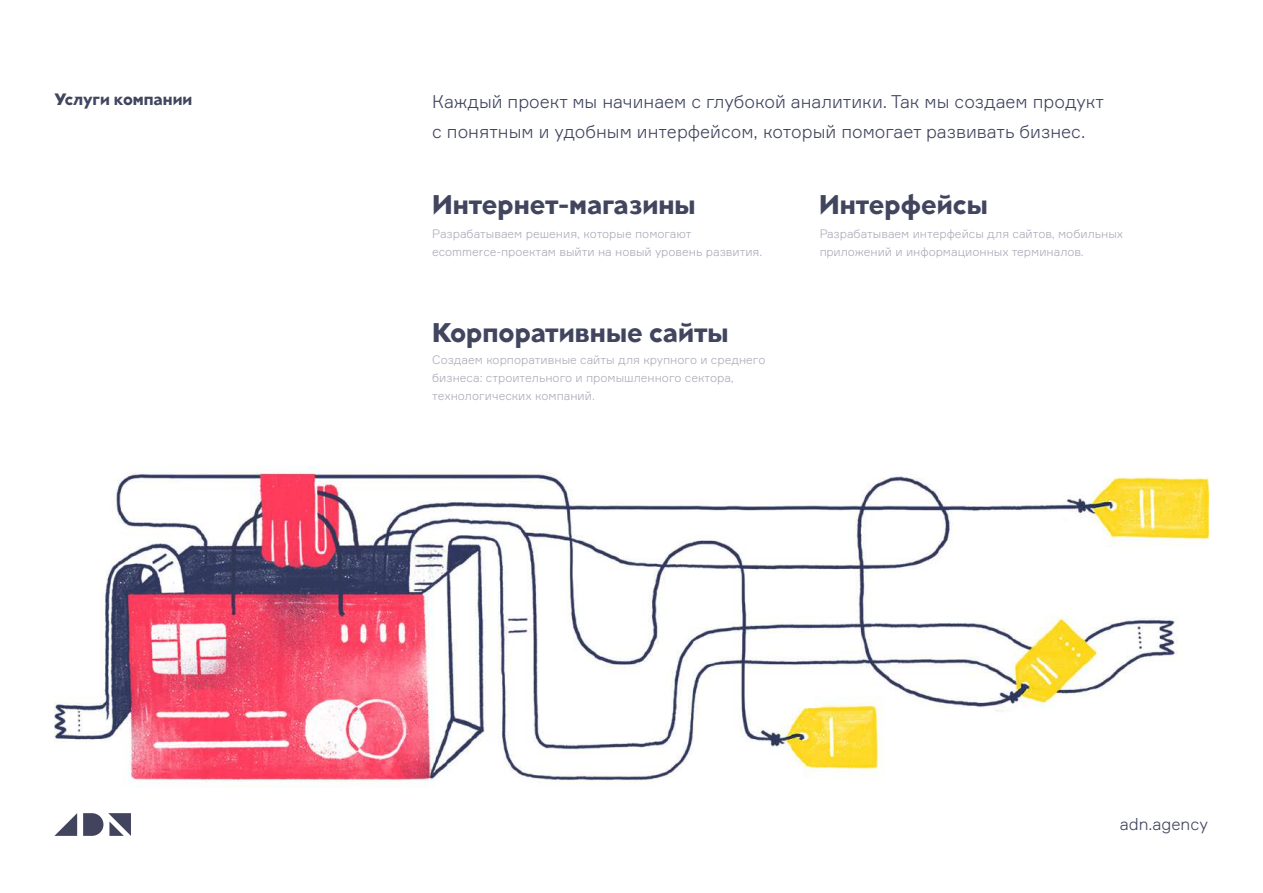
<style>
.page{position:relative;width:1263px;height:893px;background:#fff}
.page>*{position:absolute;margin:0;border:0;box-sizing:border-box;transform-origin:0 0}
.t1{font:700 27px "Atomic Alice";color:#41455e}
.t2{font:300 18px/30px "Formular";color:#41455e}
.t3{font:700 16.5px "Atomic Alice";color:#41455e}
.t4{font:300 16.5px "Formular";color:#41455e}
.t5{font:300 12px/18px "Formular";color:#71748a}
</style>
<div class="page">
<img style="left:55px;top:466px;width:1154px;height:321px">
<svg style="left:83px;top:813px;width:48px;height:23px"></svg>
<svg style="left:54px;top:813px;width:23px;height:23px"></svg>
<h3 class="t3" style="left:55px;top:89px;width:139px">Услуги компании</h3>
<h2 class="t2" style="left:432px;top:86px;width:673px">Каждый проект мы начинаем с глубокой аналитики. Так мы создаем продукт с понятным и удобным интерфейсом, который помогает развивать бизнес.</h2>
<h1 class="t1" style="left:432px;top:187px;width:265px">Интернет-магазины</h1>
<p class="t5" style="left:432px;top:224px;width:332px">Разрабатываем решения, которые помогают ecommerce-проектам выйти на новый уровень развития.</p>
<h1 class="t1" style="left:432px;top:315px;width:298px">Корпоративные сайты</h1>
<p class="t5" style="left:432px;top:351px;width:335px">Создаем корпоративные сайты для крупного и среднего бизнеса: строительного и промышленного сектора, технологических компаний.</p>
<h1 class="t1" style="left:819px;top:188px;width:170px">Интерфейсы</h1>
<p class="t5" style="left:819px;top:224px;width:306px">Разрабатываем интерфейсы для сайтов, мобильных приложений и информационных терминалов.</p>
<h3 class="t4" style="left:1120px;top:814px;width:90px">adn.agency</h3>
</div>
